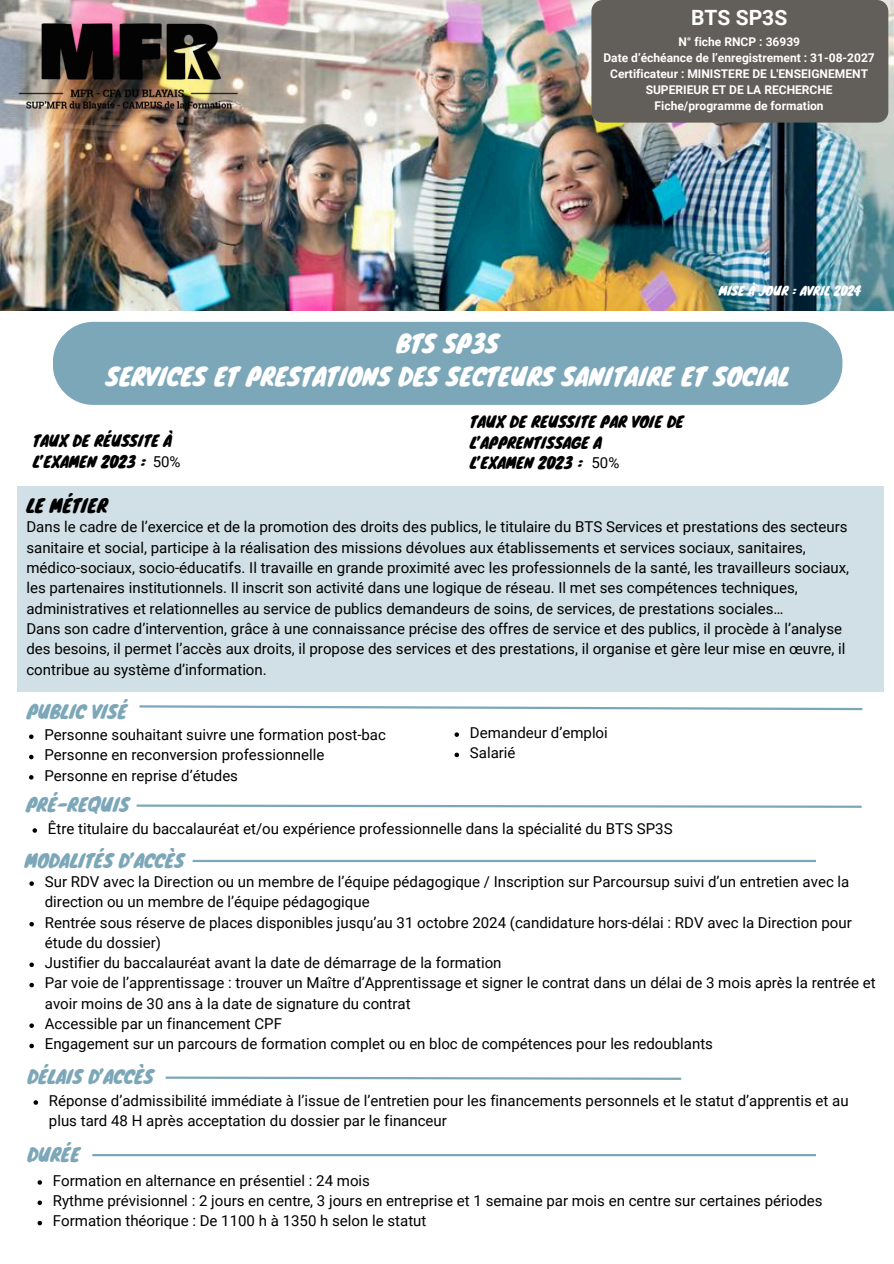
<style>
.page{position:relative;width:894px;height:1264px;background:#fff}
.page>*{position:absolute;margin:0;border:0;box-sizing:border-box;transform-origin:0 0}
.t1{font:24px/32.7px "Knewave";color:#fff;text-align:center}
.t2{font:700 21px "Roboto";color:#fff}
.t3{font:18px "Knewave";color:#7ca7b9}
.t4{font:18px "Knewave";color:#000}
.t5{font:15px/20.2px "Roboto";color:#000}
.t6{font:15px/20.2px "Knewave";color:#000}
.t7{font:700 12px/16px "Roboto";color:#fff;text-align:center}
.t8{font:12px "Knewave";color:#fff}
</style>
<div class="page">
<div style="left:53px;top:322px;width:789px;height:83px;background:#7ca7b9;border-radius:41px"></div>
<div style="left:18px;top:486px;width:865px;height:206px;background:#d1e0e6"></div>
<svg style="left:139px;top:705px;width:724px;height:6px"></svg>
<svg style="left:136px;top:804px;width:726px;height:4px"></svg>
<img style="left:0;top:0;width:893px;height:310px">
<img style="left:13px;top:20px;width:233px;height:91px">
<div style="left:591px;top:0;width:297px;height:123px;background:#625e59"></div>
<hr style="left:192px;top:859px;width:623px;height:3px;background:#7ca7b9">
<hr style="left:92px;top:1153px;width:723px;height:3px;background:#7ca7b9">
<svg style="left:165px;top:1076px;width:517px;height:4px"></svg>
<svg style="left:29px;top:734px;width:5px;height:5px"></svg>
<svg style="left:29px;top:754px;width:5px;height:5px"></svg>
<svg style="left:29px;top:775px;width:5px;height:4px"></svg>
<svg style="left:33px;top:828px;width:4px;height:4px"></svg>
<svg style="left:454px;top:732px;width:5px;height:5px"></svg>
<svg style="left:454px;top:752px;width:5px;height:5px"></svg>
<svg style="left:29px;top:881px;width:5px;height:4px"></svg>
<svg style="left:29px;top:922px;width:5px;height:4px"></svg>
<svg style="left:29px;top:962px;width:5px;height:5px"></svg>
<svg style="left:29px;top:982px;width:5px;height:5px"></svg>
<svg style="left:29px;top:1023px;width:5px;height:4px"></svg>
<svg style="left:29px;top:1043px;width:5px;height:5px"></svg>
<svg style="left:38px;top:1180px;width:4px;height:4px"></svg>
<svg style="left:38px;top:1200px;width:4px;height:4px"></svg>
<svg style="left:38px;top:1220px;width:4px;height:5px"></svg>
<svg style="left:34px;top:1100px;width:4px;height:4px"></svg>
<p class="t2" style="left:691px;top:5px;width:98px">BTS SP3S</p>
<p class="t7" style="left:678px;top:34px;width:123px">N° fiche RNCP : 36939</p>
<p class="t7" style="left:603px;top:50px;width:273px">Date d’échéance de l’enregistrement : 31-08-2027</p>
<h5 class="t7" style="left:610px;top:66px;width:259px">Certificateur : MINISTERE DE L'ENSEIGNEMENT<br>SUPERIEUR ET DE LA RECHERCHE</h5>
<h1 class="t7" style="left:654px;top:98px;width:170px">Fiche/programme de formation</h1>
<p class="t8" style="left:718px;top:281px;width:144px">MISE À JOUR : AVRIL 2024</p>
<h2 class="t1" style="left:106px;top:326px;width:685px">BTS SP3S<br>SERVICES ET PRESTATIONS DES SECTEURS SANITAIRE ET SOCIAL</h2>
<p class="t6" style="left:469px;top:411px;width:215px">TAUX DE REUSSITE PAR VOIE DE<br>L’APPRENTISSAGE A<br>L’EXAMEN 2023 :</p>
<p class="t6" style="left:33px;top:430px;width:141px">TAUX DE RÉUSSITE À<br>L’EXAMEN 2023 :</p>
<p class="t5" style="left:153px;top:451px;width:29px">50%</p>
<h2 class="t5" style="left:591px;top:453px;width:29px">50%</h2>
<p class="t4" style="left:26px;top:491px;width:83px">LE MÉTIER</p>
<p class="t5" style="left:26px;top:517px;width:824px">Dans le cadre de l’exercice et de la promotion des droits des publics, le titulaire du BTS Services et prestations des secteurs sanitaire et social, participe à la réalisation des missions dévolues aux établissements et services sociaux, sanitaires, médico-sociaux, socio-éducatifs. Il travaille en grande proximité avec les professionnels de la santé, les travailleurs sociaux, les partenaires institutionnels. Il inscrit son activité dans une logique de réseau. Il met ses compétences techniques, administratives et relationnelles au service de publics demandeurs de soins, de services, de prestations sociales…<br>Dans son cadre d’intervention, grâce à une connaissance précise des offres de service et des publics, il procède à l’analyse des besoins, il permet l’accès aux droits, il propose des services et des prestations, il organise et gère leur mise en œuvre, il contribue au système d’information.</p>
<h4 class="t3" style="left:27px;top:696px;width:102px">PUBLIC VISÉ</h4>
<h3 class="t5" style="left:44px;top:725px;width:343px">Personne souhaitant suivre une formation post-bac</h3>
<p class="t5" style="left:44px;top:745px;width:281px">Personne en reconversion professionnelle</p>
<h3 class="t5" style="left:44px;top:765px;width:195px">Personne en reprise d’études</h3>
<p class="t3" style="left:26px;top:790px;width:105px">PRÉ-REQUIS</p>
<p class="t5" style="left:470px;top:722px;width:139px">Demandeur d’emploi</p>
<p class="t5" style="left:470px;top:743px;width:47px">Salarié</p>
<h2 class="t5" style="left:48px;top:818px;width:626px">Être titulaire du baccalauréat et/ou expérience professionnelle dans la spécialité du BTS SP3S</h2>
<h2 class="t3" style="left:25px;top:845px;width:161px">MODALITÉS D’ACCÈS</h2>
<p class="t5" style="left:45px;top:871px;width:805px">Sur RDV avec la Direction ou un membre de l’équipe pédagogique / Inscription sur Parcoursup suivi d’un entretien avec la direction ou un membre de l’équipe pédagogique</p>
<p class="t5" style="left:45px;top:912px;width:808px">Rentrée sous réserve de places disponibles jusqu’au 31 octobre 2024 (candidature hors-délai : RDV avec la Direction pour étude du dossier)</p>
<p class="t5" style="left:45px;top:952px;width:458px">Justifier du baccalauréat avant la date de démarrage de la formation</p>
<p class="t5" style="left:45px;top:973px;width:832px">Par voie de l’apprentissage : trouver un Maître d’Apprentissage et signer le contrat dans un délai de 3 mois après la rentrée et avoir moins de 30 ans à la date de signature du contrat</p>
<p class="t5" style="left:45px;top:1013px;width:239px">Accessible par un financement CPF</p>
<h2 class="t5" style="left:45px;top:1034px;width:669px">Engagement sur un parcours de formation complet ou en bloc de compétences pour les redoublants</h2>
<p class="t3" style="left:27px;top:1062px;width:128px">DÉLAIS D’ACCÈS</p>
<p class="t5" style="left:49px;top:1090px;width:801px">Réponse d’admissibilité immédiate à l’issue de l’entretien pour les financements personnels et le statut d’apprentis et au plus tard 48 H après acceptation du dossier par le financeur</p>
<p class="t3" style="left:27px;top:1139px;width:54px">DURÉE</p>
<h2 class="t5" style="left:53px;top:1170px;width:318px">Formation en alternance en présentiel : 24 mois</h2>
<p class="t5" style="left:53px;top:1190px;width:771px">Rythme prévisionnel : 2 jours en centre, 3 jours en entreprise et 1 semaine par mois en centre sur certaines périodes</p>
<p class="t5" style="left:53px;top:1211px;width:375px">Formation théorique : De 1100 h à 1350 h selon le statut</p>
</div>
